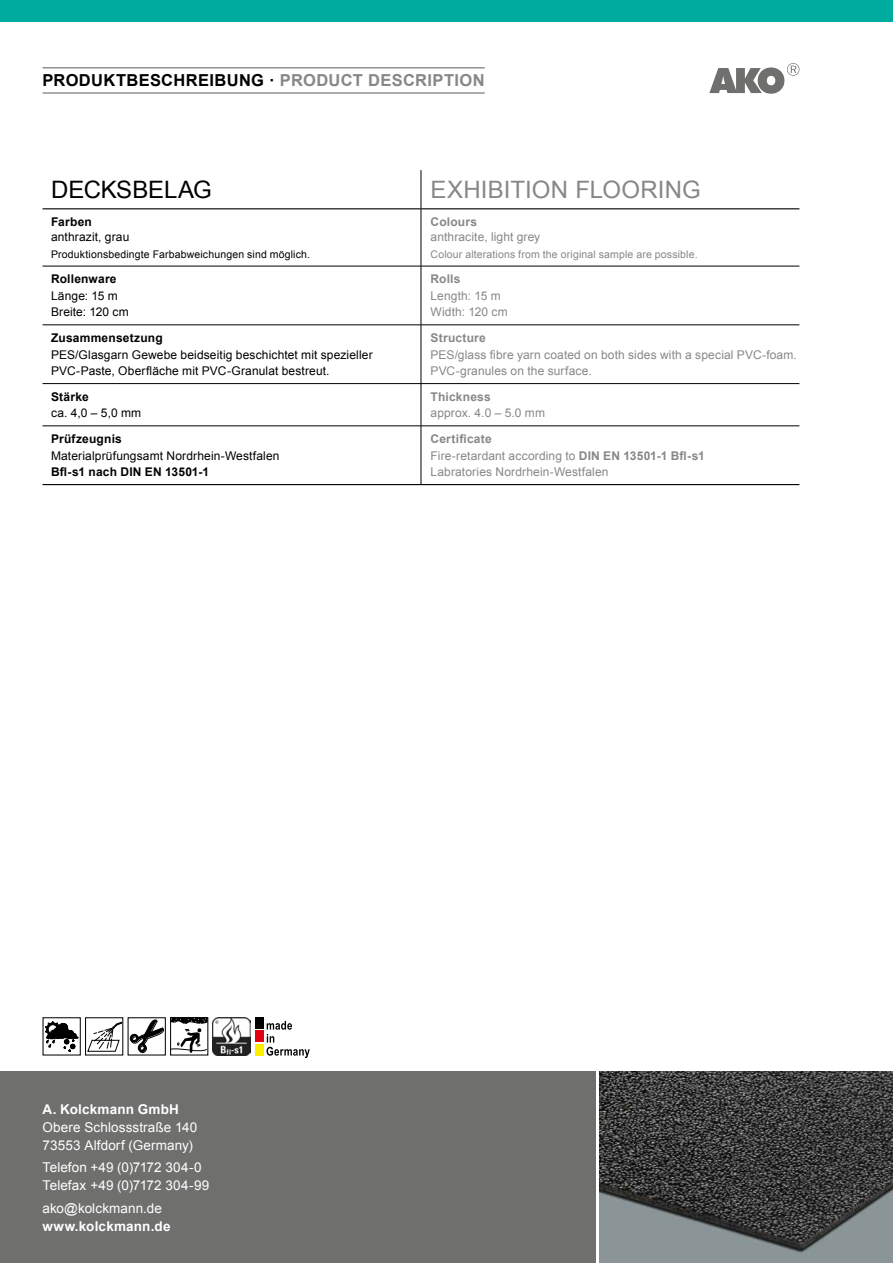
<style>
.page{position:relative;width:893px;height:1263px;background:#fff}
.page>*{position:absolute;margin:0;border:0;box-sizing:border-box;transform-origin:0 0}
.t1{font:24px "Arial";letter-spacing:.005em;color:#878786}
.t2{font:24px "Arial";letter-spacing:-.005em;color:#000}
.t3{font:700 16.5px "Arial";letter-spacing:.02em;color:#000}
.t4{font:13.5px/18px "Arial";letter-spacing:.01em;color:#fff}
.t5{font:700 13.5px "Arial";letter-spacing:.015em;color:#fff}
.t6{font:12px/16.5px "Arial";letter-spacing:.01em;color:#878786}
.t7{font:12px/16.5px "Arial";letter-spacing:.01em;color:#000}
.t8{font:700 12px "Arial";letter-spacing:.015em;color:#000}
.t9{font:700 12px "Arial";letter-spacing:.015em;color:#878786}
.t10{font:10.5px "Arial";letter-spacing:.015em;color:#878786}
.t11{font:10.5px "Arial";letter-spacing:.015em;color:#000}
.s1{color:#878786}
.s2{font-weight:700}
</style>
<div class="page">
<div style="left:0;top:0;width:893px;height:21px;background:#00ab9f"></div>
<hr style="left:43px;top:266px;width:378px;height:1px;background:#000">
<hr style="left:421px;top:266px;width:378px;height:1px;background:#000">
<hr style="left:43px;top:325px;width:378px;height:1px;background:#000">
<hr style="left:421px;top:325px;width:378px;height:1px;background:#000">
<hr style="left:43px;top:383px;width:378px;height:1px;background:#000">
<hr style="left:421px;top:383px;width:378px;height:1px;background:#000">
<hr style="left:43px;top:426px;width:378px;height:1px;background:#000">
<hr style="left:421px;top:426px;width:378px;height:1px;background:#000">
<hr style="left:43px;top:208px;width:378px;height:1px;background:#000">
<hr style="left:421px;top:208px;width:378px;height:1px;background:#000">
<hr style="left:43px;top:484px;width:378px;height:1px;background:#000">
<hr style="left:421px;top:484px;width:378px;height:1px;background:#000">
<hr style="left:421px;top:170px;width:1px;height:39px;background:#000">
<hr style="left:421px;top:209px;width:1px;height:57px;background:#000">
<hr style="left:421px;top:266px;width:1px;height:59px;background:#000">
<hr style="left:421px;top:325px;width:1px;height:58px;background:#000">
<hr style="left:421px;top:384px;width:1px;height:42px;background:#000">
<hr style="left:421px;top:426px;width:1px;height:58px;background:#000">
<div style="left:0;top:1071px;width:595px;height:192px;background:#6f6f6e"></div>
<svg style="left:130px;top:1019px;width:34px;height:34px"></svg>
<svg style="left:87px;top:1022px;width:34px;height:30px"></svg>
<div style="left:43px;top:1017px;width:38px;height:38px;border:1px solid #000"></div>
<svg style="left:44px;top:1020px;width:35px;height:33px"></svg>
<svg style="left:170px;top:1017px;width:38px;height:38px"></svg>
<img style="left:600px;top:1071px;width:293px;height:192px">
<hr style="left:43px;top:67px;width:442px;height:1px;background:#6f6f6e">
<hr style="left:43px;top:92px;width:442px;height:2px;background:#6f6f6e">
<svg style="left:709px;top:63px;width:90px;height:31px"></svg>
<div style="left:255px;top:1017px;width:9px;height:12px;background:#000"></div>
<div style="left:255px;top:1030px;width:9px;height:12px;background:#e3000f"></div>
<div style="left:255px;top:1044px;width:9px;height:11px;background:#ffed00"></div>
<svg style="left:267px;top:1021px;width:43px;height:37px"></svg>
<img style="left:213px;top:1017px;width:38px;height:38px">
<h2 class="t3" style="left:43px;top:70px;width:444px">PRODUKTBESCHREIBUNG · <span class="s1">PRODUCT DESCRIPTION</span></h2>
<h1 class="t2" style="left:51px;top:174px;width:162px">DECKSBELAG</h1>
<h1 class="t1" style="left:431px;top:174px;width:272px">EXHIBITION FLOORING</h1>
<p class="t8" style="left:51px;top:214px;width:42px">Farben</p>
<p class="t7" style="left:51px;top:229px;width:80px">anthrazit, grau</p>
<p class="t11" style="left:51px;top:247px;width:261px">Produktionsbedingte Farbabweichungen sind möglich.</p>
<p class="t9" style="left:431px;top:214px;width:48px">Colours</p>
<p class="t6" style="left:431px;top:229px;width:111px">anthracite, light grey</p>
<p class="t10" style="left:431px;top:247px;width:269px">Colour alterations from the original sample are possible.</p>
<p class="t8" style="left:51px;top:271px;width:67px">Rollenware</p>
<p class="t7" style="left:51px;top:287px;width:79px">Länge: 15 m<br>Breite: 120 cm</p>
<p class="t8" style="left:51px;top:330px;width:113px">Zusammensetzung</p>
<p class="t7" style="left:51px;top:346px;width:323px">PES/Glasgarn Gewebe beidseitig beschichtet mit spezieller -PVC-Paste, Oberfläche mit PVC-Granulat bestreut.</p>
<p class="t8" style="left:51px;top:389px;width:39px">Stärke</p>
<p class="t7" style="left:51px;top:405px;width:92px">ca. 4,0 – 5,0 mm</p>
<p class="t8" style="left:51px;top:431px;width:72px">Prüfzeugnis</p>
<p class="t7" style="left:51px;top:447px;width:230px">Materialprüfungsamt Nordrhein-Westfalen</p>
<p class="t8" style="left:51px;top:464px;width:160px">Bfl-s1 nach DIN EN 13501-1</p>
<p class="t9" style="left:431px;top:271px;width:31px">Rolls</p>
<p class="t6" style="left:431px;top:287px;width:79px">Length: 15 m<br>Width: 120 cm</p>
<p class="t9" style="left:431px;top:330px;width:57px">Structure</p>
<p class="t6" style="left:431px;top:346px;width:368px">PES/glass fibre yarn coated on both sides with a special PVC-foam.<br>PVC-granules on the surface.</p>
<p class="t9" style="left:431px;top:389px;width:62px">Thickness</p>
<p class="t6" style="left:431px;top:405px;width:116px">approx. 4.0 – 5.0 mm</p>
<p class="t6" style="left:431px;top:431px;width:276px"><span class="s2">Certificate<br></span>Fire-retardant according to <span class="s2">DIN EN 13501-1 Bfl-s1<br></span>Labratories Nordrhein-Westfalen</p>
<p class="t5" style="left:43px;top:1100px;width:138px">A. Kolckmann GmbH</p>
<p class="t4" style="left:43px;top:1118px;width:156px">Obere Schlossstraße 140<br>73553 Alfdorf (Germany)</p>
<p class="t4" style="left:43px;top:1158px;width:168px">Telefon +49 (0)7172 304-0<br>Telefax +49 (0)7172 304-99</p>
<p class="t4" style="left:43px;top:1199px;width:121px">ako@kolckmann.de</p>
<p class="t5" style="left:43px;top:1217px;width:129px">www.kolckmann.de</p>
</div>
